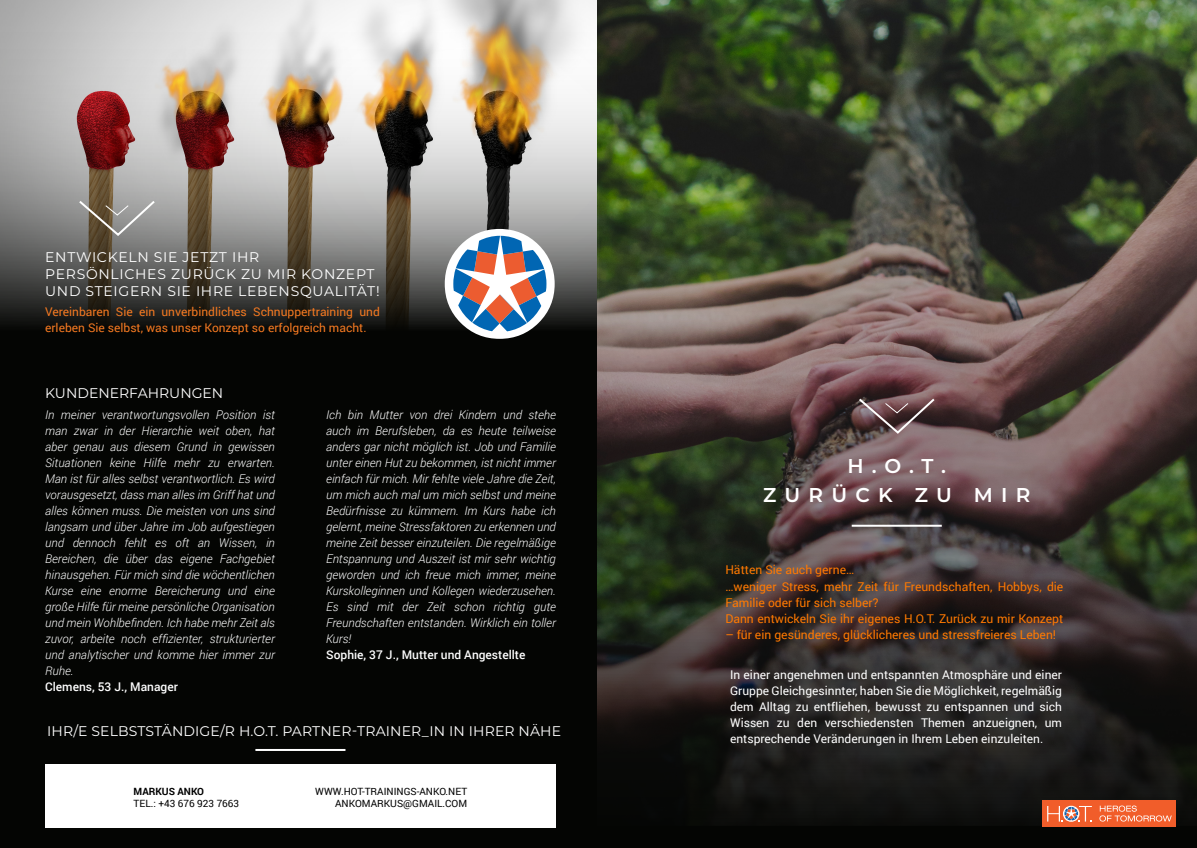
<style>
.page{position:relative;width:1197px;height:848px;background:#fff}
.page>*{position:absolute;margin:0;border:0;box-sizing:border-box;transform-origin:0 0}
.Sub_Heading{font:600 20px "Montserrat";letter-spacing:.41em;color:#fff}
.Heading_Title{font:14px/16.8px "Montserrat";letter-spacing:.045em;color:#fff}
.Heading_Title-2{font:14px "Montserrat";letter-spacing:.01em;color:#fff}
.Heading_Title-3{font:14px "Montserrat";color:#fff}
.Body{font:12.1px/16.2px "Roboto";color:#ff7901}
.Body-2{font:italic 300 12px/16px "Roboto";color:#fff;text-align:justify}
.Body-3{font:12px/16px "Roboto";color:#fff;text-align:justify}
.Body-4{font:12px/16px "Roboto";color:#f47921}
.Body-5{font:500 12px "Roboto";color:#fff}
.Name_Heading{font:10px "Roboto";color:#000}
.Name_Heading-2{font:700 10px "Roboto";color:#000}
</style>
<div class="page">
<div style="left:0;top:0;width:1196px;height:848px;background:#040503"></div>
<img style="left:0;top:0;width:597px;height:326px">
<svg style="left:77px;top:199px;width:80px;height:38px;background:#8e8981"></svg>
<hr style="left:255px;top:749px;width:90px;height:2px;background:#fff">
<svg style="left:444px;top:229px;width:110px;height:110px;background:#9497a3"></svg>
<img style="left:597px;top:0;width:599px;height:825px">
<div style="left:1042px;top:800px;width:133px;height:27px;background:#f15d2a"></div>
<svg style="left:1047px;top:805px;width:44px;height:16px"></svg>
<svg style="left:1099px;top:805px;width:72px;height:16px"></svg>
<div style="left:45px;top:764px;width:510px;height:63px;background:#fff"></div>
<svg style="left:856px;top:396px;width:80px;height:39px;background:#6b5356"></svg>
<hr style="left:851px;top:524px;width:90px;height:2px;background:#fff">
<p class="Heading_Title" style="left:45px;top:248px;width:336px">ENTWICKELN SIE JETZT IHR<br>PERSÖNLICHES ZURÜCK ZU MIR KONZEPT<br>UND STEIGERN SIE IHRE LEBENSQUALITÄT!</p>
<p class="Body-4" style="left:45px;top:303px;width:336px">Vereinbaren Sie ein unverbindliches Schnuppertraining und erleben Sie selbst, was unser Konzept so erfolgreich macht.</p>
<p class="Heading_Title-3" style="left:45px;top:383px;width:180px">KUNDENERFAHRUNGEN</p>
<p class="Body-2" style="left:45px;top:406px;width:231px">In meiner verantwortungsvollen Position ist man zwar in der Hierarchie weit oben, hat aber genau aus diesem Grund in gewissen Situationen keine Hilfe mehr zu erwarten.<br>Man ist für alles selbst verantwortlich. Es wird vorausgesetzt, dass man alles im Griff hat und alles können muss. Die meisten von uns sind langsam und über Jahre im Job aufgestiegen und dennoch fehlt es oft an Wissen, in Bereichen, die über das eigene Fachgebiet hinausgehen. Für mich sind die wöchentlichen Kurse eine enorme Bereicherung und eine große Hilfe für meine persönliche Organisation und mein Wohlbefinden. Ich habe mehr Zeit als zuvor, arbeite noch effizienter, strukturierter und analytischer und komme hier immer zur Ruhe.</p>
<p class="Body-5" style="left:45px;top:678px;width:134px">Clemens, 53 J., Manager</p>
<p class="Heading_Title-2" style="left:47px;top:721px;width:515px">IHR/E SELBSTSTÄNDIGE/R H.O.T. PARTNER-TRAINER_IN IN IHRER NÄHE</p>
<p class="Body-2" style="left:326px;top:406px;width:231px">Ich bin Mutter von drei Kindern und stehe auch im Berufsleben, da es heute teilweise anders gar nicht möglich ist. Job und Familie unter einen Hut zu bekommen, ist nicht immer einfach für mich. Mir fehlte viele Jahre die Zeit, um mich auch mal um mich selbst und meine Bedürfnisse zu kümmern. Im Kurs habe ich gelernt, meine Stressfaktoren zu erkennen und meine Zeit besser einzuteilen. Die regelmäßige Entspannung und Auszeit ist mir sehr wichtig geworden und ich freue mich immer, meine Kurskolleginnen und Kollegen wiederzusehen.<br>Es sind mit der Zeit schon richtig gute Freundschaften entstanden. Wirklich ein toller Kurs!</p>
<p class="Body-5" style="left:326px;top:646px;width:201px">Sophie, 37 J., Mutter und Angestellte</p>
<p class="Name_Heading-2" style="left:134px;top:784px;width:72px">MARKUS ANKO</p>
<p class="Name_Heading" style="left:134px;top:796px;width:107px">TEL.: +43 676 923 7663</p>
<p class="Name_Heading" style="left:315px;top:784px;width:153px">WWW.HOT-TRAININGS-ANKO.NET</p>
<p class="Name_Heading" style="left:335px;top:796px;width:134px">ANKOMARKUS@GMAIL.COM</p>
<p class="Sub_Heading" style="left:847px;top:452px;width:100px">H.O.T.</p>
<p class="Sub_Heading" style="left:763px;top:480px;width:269px">ZURÜCK ZU MIR</p>
<p class="Body" style="left:725px;top:561px;width:130px">Hätten Sie auch gerne…</p>
<p class="Body" style="left:725px;top:577px;width:339px">…weniger Stress, mehr Zeit für Freundschaften, Hobbys, die<br>Familie oder für sich selber?</p>
<p class="Body" style="left:725px;top:610px;width:339px">Dann entwickeln Sie ihr eigenes H.O.T. Zurück zu mir Konzept</p>
<p class="Body" style="left:725px;top:626px;width:332px">– für ein gesünderes, glücklicheres und stressfreieres Leben!</p>
<p class="Body-3" style="left:730px;top:666px;width:333px">In einer angenehmen und entspannten Atmosphäre und einer Gruppe Gleichgesinnter, haben Sie die Möglichkeit, regelmäßig dem Alltag zu entfliehen, bewusst zu entspannen und sich Wissen zu den verschiedensten Themen anzueignen, um entsprechende Veränderungen in Ihrem Leben einzuleiten.</p>
</div>
